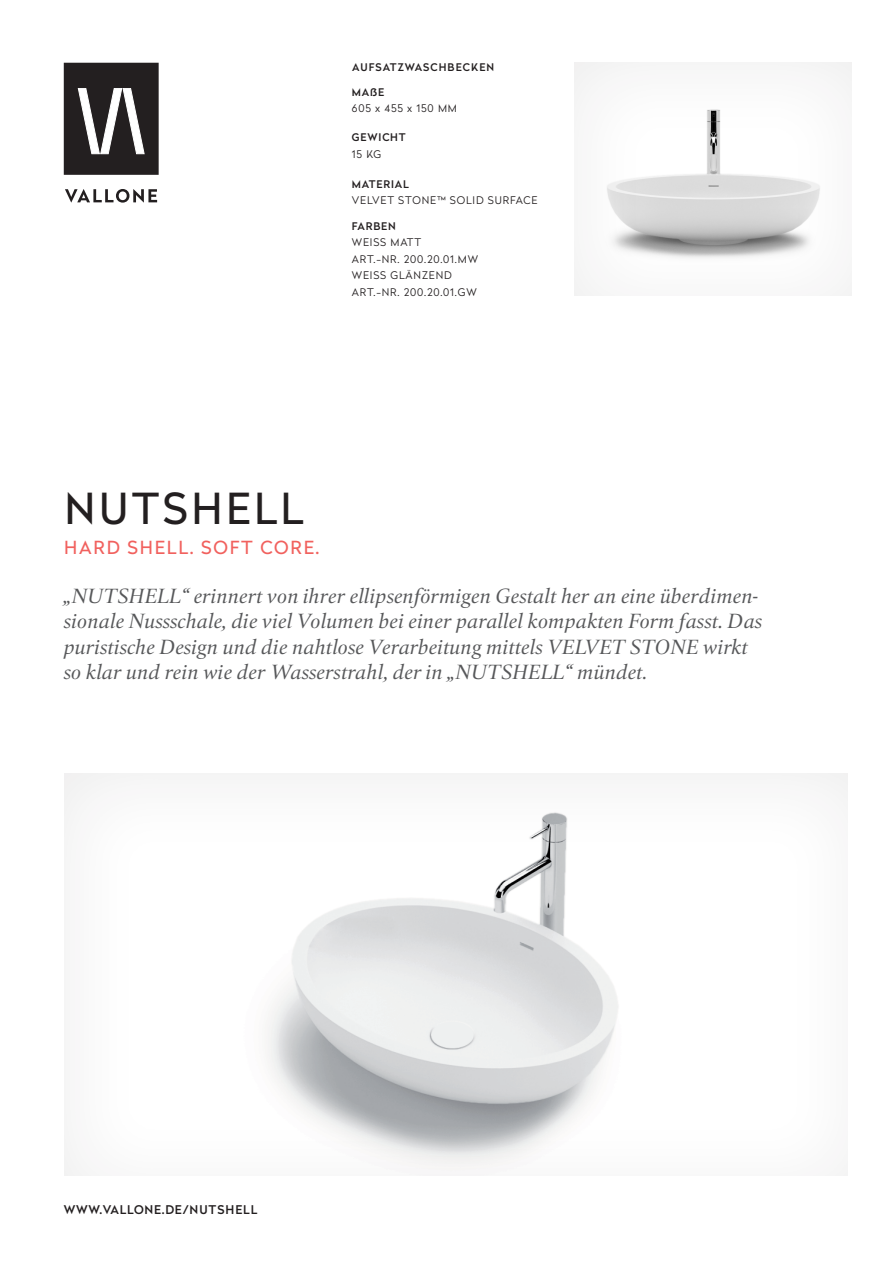
<style>
.page{position:relative;width:893px;height:1263px;background:#fff}
.page>*{position:absolute;margin:0;border:0;box-sizing:border-box;transform-origin:0 0}
.t1{font:42.6px "Radikal";letter-spacing:.08em;color:#231f20}
.t2{font:italic 21px/25.5px "Quant";color:#57585a}
.t3{font:18px "Radikal";letter-spacing:.1em;color:#f1615e}
.t4{font:500 12px "Radikal";letter-spacing:.06em;color:#231f20}
.t5{font:300 10.5px "Radikal";letter-spacing:.08em;color:#231f20}
.t6{font:500 10.5px "Radikal";letter-spacing:.08em;color:#231f20}
.t7{font:500 10.5px "Radikal";letter-spacing:.1em;color:#231f20}
</style>
<div class="page">
<svg style="left:65px;top:189px;width:92px;height:14px"></svg>
<div style="left:65px;top:64px;width:92px;height:109px;background:#231f20"></div>
<div style="left:64px;top:63px;width:95px;height:112px;border:3px solid #231f20"></div>
<svg style="left:78px;top:88px;width:67px;height:66px"></svg>
<div style="left:64px;top:773px;width:784px;height:403px;background:#231f20;opacity:.08"></div>
<div style="left:574px;top:62px;width:279px;height:234px;background:#231f20;opacity:.08"></div>
<p class="t7" style="left:352px;top:59px;width:144px">AUFSATZWASCHBECKEN</p>
<p class="t6" style="left:352px;top:84px;width:34px">MAßE</p>
<p class="t5" style="left:352px;top:101px;width:107px">605 x 455 x 150 MM</p>
<p class="t6" style="left:352px;top:130px;width:55px">GEWICHT</p>
<p class="t5" style="left:352px;top:147px;width:31px">15 KG</p>
<p class="t6" style="left:352px;top:177px;width:59px">MATERIAL</p>
<p class="t5" style="left:352px;top:193px;width:187px">VELVET STONE™ SOLID SURFACE</p>
<p class="t6" style="left:352px;top:218px;width:46px">FARBEN</p>
<p class="t5" style="left:352px;top:235px;width:71px">WEISS MATT</p>
<p class="t5" style="left:352px;top:251px;width:128px">ART.-NR. 200.20.01.MW</p>
<p class="t5" style="left:352px;top:268px;width:101px">WEISS GLÄNZEND</p>
<p class="t5" style="left:352px;top:284px;width:126px">ART.-NR. 200.20.01.GW</p>
<p class="t1" style="left:65px;top:479px;width:241px">NUTSHELL</p>
<p class="t3" style="left:64px;top:535px;width:257px">HARD SHELL. SOFT CORE.</p>
<p class="t2" style="left:64px;top:583px;width:700px">„NUTSHELL“ erinnert von ihrer ellipsenförmigen Gestalt her an eine überdimen&shy;sionale Nussschale, die viel Volumen bei einer parallel kompakten Form fasst. Das puristische Design und die nahtlose Verarbeitung mittels VELVET STONE wirkt so klar und rein wie der Wasserstrahl, der in „NUTSHELL“ mündet.</p>
<p class="t4" style="left:64px;top:1201px;width:195px">WWW.VALLONE.DE/NUTSHELL</p>
</div>
